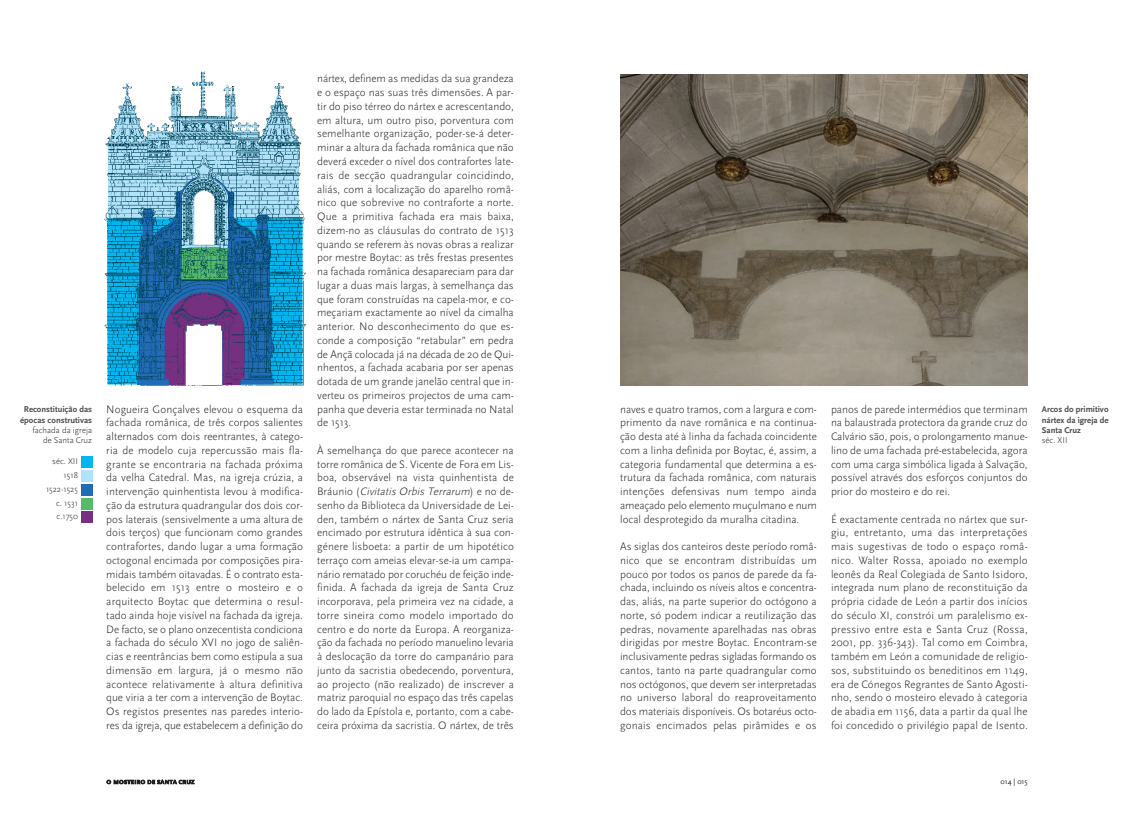
<style>
.page{position:relative;width:1134px;height:833px;background:#fff}
.page>*{position:absolute;margin:0;border:0;box-sizing:border-box;transform-origin:0 0}
.t1{font:300 11.25px/13.8px "Scala Sans";color:#231f20;text-align:justify}
.t2{font:700 8.75px/10.4px "Scala Sans";color:#4b4c4d;text-align:justify}
.t3{font:300 8.75px/13.8px "Scala Sans";color:#231f20;text-align:right}
.t4{font:7.5px "Scala Sans LF Caps";color:#231f20}
.t5{font:7.5px "Scala Sans";color:#231f20}
.s1{font-style:italic}
</style>
<div class="page">
<img style="left:104px;top:71px;width:202px;height:314px">
<img style="left:620px;top:74px;width:408px;height:311px">
<div style="left:81px;top:457px;width:11px;height:11px;background:#00b6f0"></div>
<div style="left:81px;top:470px;width:11px;height:12px;background:#b1e2f9"></div>
<div style="left:81px;top:484px;width:11px;height:11px;background:#226bb5"></div>
<div style="left:81px;top:498px;width:11px;height:11px;background:#55bb6a"></div>
<div style="left:81px;top:512px;width:11px;height:11px;background:#753080"></div>
<p class="t2" style="left:20px;top:404px;width:73px;text-align:center">Reconstituição das épocas construtivas</p>
<p class="t3" style="left:33px;top:426px;width:61px;line-height:10.4px">fachada da igreja de Santa Cruz</p>
<p class="t3" style="left:46px;top:455px;width:33px">séc. XII<br>1518<br>1522-1525 c. 1531 c.1750</p>
<p class="t1" style="left:106px;top:403px;width:198px">Nogueira Gonçalves elevou o esquema da fachada românica, de três corpos salientes alternados com dois reentrantes, à catego&shy;ria de modelo cuja repercussão mais fla&shy;grante se encontraria na fachada próxima da velha Catedral. Mas, na igreja crúzia, a intervenção quinhentista levou à modifica&shy;ção da estrutura quadrangular dos dois cor&shy;pos laterais (sensivelmente a uma altura de dois terços) que funcionam como grandes contrafortes, dando lugar a uma formação octogonal encimada por composições pira&shy;midais também oitavadas. É o contrato esta&shy;belecido em 1513 entre o mosteiro e o arquitecto Boytac que determina o resul&shy;tado ainda hoje visível na fachada da igreja.<br>De facto, se o plano onzecentista condiciona a fachada do século XVI no jogo de saliên&shy;cias e reentrâncias bem como estipula a sua dimensão em largura, já o mesmo não acontece relativamente à altura definitiva que viria a ter com a intervenção de Boytac.<br>Os registos presentes nas paredes interio&shy;res da igreja, que estabelecem a definição do</p>
<p class="t1" style="left:317px;top:73px;width:198px">nártex, definem as medidas da sua grandeza e o espaço nas suas três dimensões. A par&shy;tir do piso térreo do nártex e acrescentando, em altura, um outro piso, porventura com semelhante organização, poder-se-á deter&shy;minar a altura da fachada românica que não deverá exceder o nível dos contrafortes late&shy;rais de secção quadrangular coincidindo, aliás, com a localização do aparelho româ&shy;nico que sobrevive no contraforte a norte.<br>Que a primitiva fachada era mais baixa, dizem-no as cláusulas do contrato de 1513 quando se referem às novas obras a realizar por mestre Boytac: as três frestas presentes na fachada românica desapareciam para dar lugar a duas mais largas, à semelhança das que foram construídas na capela-mor, e co&shy;meçariam exactamente ao nível da cimalha anterior. No desconhecimento do que es&shy;conde a composição “retabular” em pedra de Ançã colocada já na década de 20 de Qui&shy;nhentos, a fachada acabaria por ser apenas dotada de um grande janelão central que in&shy;verteu os primeiros projectos de uma cam&shy;panha que deveria estar terminada no Natal de 1513.</p>
<p class="t1" style="left:317px;top:444px;width:198px">À semelhança do que parece acontecer na torre românica de S. Vicente de Fora em Lis&shy;boa, observável na vista quinhentista de B r á u n i o ( <span class="s1">Civitatis Orbis Terrarum</span>) e n o d e - senho da Biblioteca da Universidade de Lei&shy;den, também o nártex de Santa Cruz seria encimado por estrutura idêntica à sua con&shy;génere lisboeta: a partir de um hipotético terraço com ameias elevar-se-ia um campa&shy;nário rematado por coruchéu de feição inde&shy;finida. A fachada da igreja de Santa Cruz incorporava, pela primeira vez na cidade, a torre sineira como modelo importado do centro e do norte da Europa. A reorganiza&shy;ção da fachada no período manuelino levaria à deslocação da torre do campanário para junto da sacristia obedecendo, porventura, ao projecto (não realizado) de inscrever a matriz paroquial no espaço das três capelas do lado da Epístola e, portanto, com a cabe&shy;ceira próxima da sacristia. O nártex, de três</p>
<p class="t4" style="left:106px;top:779px;width:90px">o mosteiro de santa cruz</p>
<p class="t1" style="left:620px;top:403px;width:198px">naves e quatro tramos, com a largura e com&shy;primento da nave românica e na continua&shy;ção desta até à linha da fachada coincidente com a linha definida por Boytac, é, assim, a categoria fundamental que determina a es&shy;trutura da fachada românica, com naturais intenções defensivas num tempo ainda ameaçado pelo elemento muçulmano e num local desprotegido da muralha citadina.</p>
<p class="t1" style="left:620px;top:541px;width:198px">As siglas dos canteiros deste período româ&shy;nico que se encontram distribuídas um pouco por todos os panos de parede da fa&shy;chada, incluindo os níveis altos e concentra&shy;das, aliás, na parte superior do octógono a norte, só podem indicar a reutilização das pedras, novamente aparelhadas nas obras dirigidas por mestre Boytac. Encontram-se inclusivamente pedras sigladas formando os cantos, tanto na parte quadrangular como nos octógonos, que devem ser interpretadas no universo laboral do reaproveitamento dos materiais disponíveis. Os botaréus octo&shy;gonais encimados pelas pirâmides e os</p>
<p class="t1" style="left:831px;top:403px;width:198px">panos de parede intermédios que terminam na balaustrada protectora da grande cruz do Calvário são, pois, o prolongamento manue&shy;lino de uma fachada pré-estabelecida, agora com uma carga simbólica ligada à Salvação, possível através dos esforços conjuntos do prior do mosteiro e do rei.</p>
<p class="t1" style="left:831px;top:513px;width:198px">É exactamente centrada no nártex que sur&shy;giu, entretanto, uma das interpretações mais sugestivas de todo o espaço româ&shy;nico. Walter Rossa, apoiado no exemplo leonês da Real Colegiada de Santo Isidoro, integrada num plano de reconstituição da própria cidade de León a partir dos inícios do século XI, constrói um paralelismo ex&shy;pressivo entre esta e Santa Cruz (Rossa, 2001, pp. 336-343). Tal como em Coimbra, também em León a comunidade de religio&shy;sos, substituindo os beneditinos em 1149, era de Cónegos Regrantes de Santo Agosti&shy;nho, sendo o mosteiro elevado à categoria de abadia em 1156, data a partir da qual lhe foi concedido o privilégio papal de Isento.</p>
<p class="t2" style="left:1042px;top:404px;width:68px">Arcos do primitivo nártex da igreja de Santa Cruz</p>
<p class="t3" style="left:1042px;top:434px;width:27px">séc. XII</p>
<p class="t5" style="left:1000px;top:779px;width:29px">014 | 015</p>
</div>
